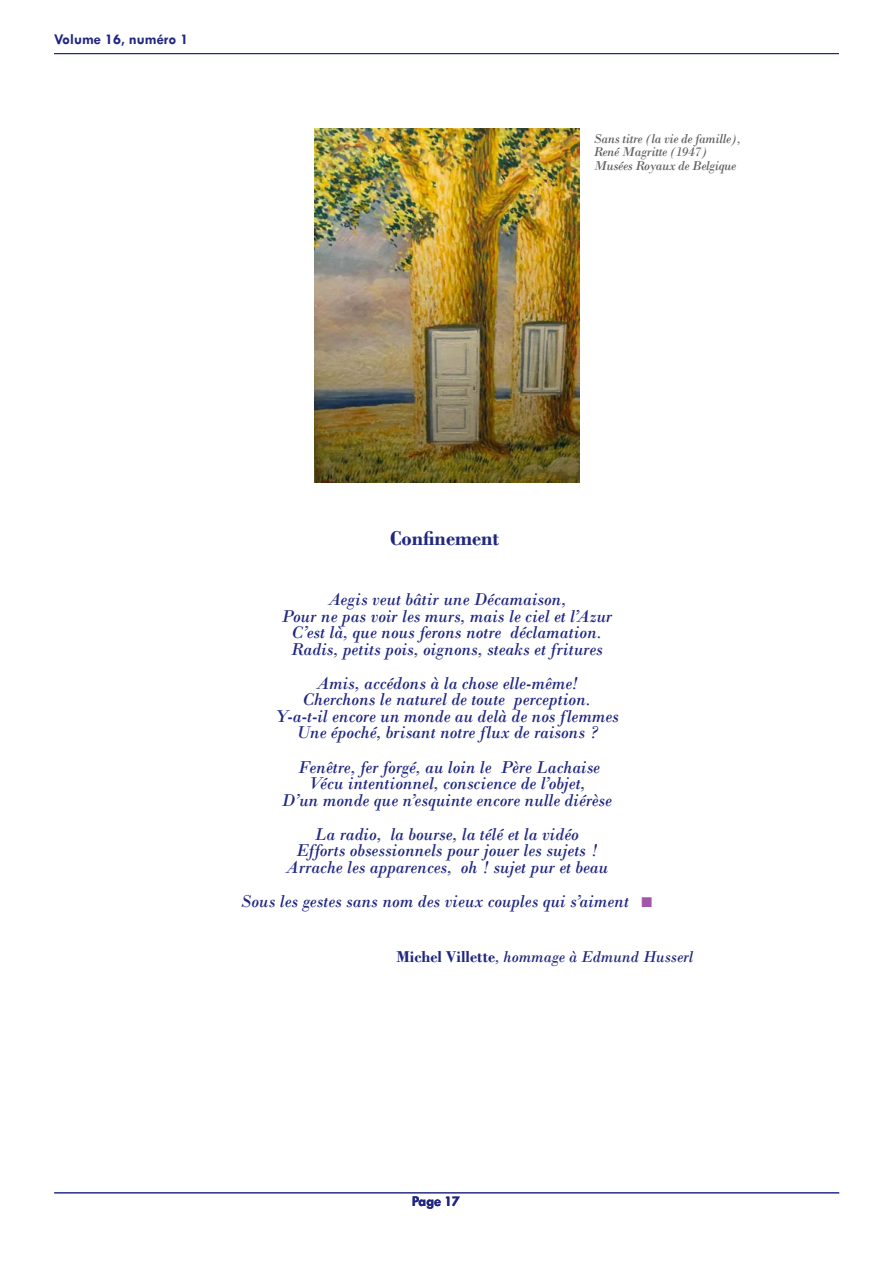
<style>
.page{position:relative;width:893px;height:1263px;background:#fff}
.page>*{position:absolute;margin:0;border:0;box-sizing:border-box;transform-origin:0 0}
.Articles_-_extraits{font:700 21px "Bodoni";color:#202780}
.Articles_-_extraits-2{font:italic 18px/16.5px "Bodoni";color:#202780;text-align:center}
.Article_-_Dédicace_d{font:italic 16.5px "Bodoni";letter-spacing:-.005em;color:#202780}
.t1{font:700 15px "Tw Cen";color:#202780}
.Article_-_Légendes_p{font:italic 13.5px/13.5px "Bodoni";letter-spacing:-.025em;color:#5f5f5f}
.s1{font-weight:700;font-style:normal}
</style>
<div class="page">
<hr style="left:54px;top:1192px;width:785px;height:1px;background:#202780">
<hr style="left:54px;top:53px;width:785px;height:1px;background:#202780">
<img style="left:314px;top:129px;width:265px;height:353px">
<p class="t1" style="left:54px;top:30px;width:136px">Volume 16, numéro 1</p>
<p class="Article_-_Légendes_p" style="left:594px;top:131px;width:148px">Sans titre (la vie de famille),<br>René Magritte (1947)<br>Musées Royaux de Belgique</p>
<p class="Articles_-_extraits" style="left:390px;top:526px;width:110px">Confinement</p>
<p class="Articles_-_extraits-2" style="left:282px;top:591px;width:332px">Aegis veut bâtir une Décamaison,<br>Pour ne pas voir les murs, mais le ciel et l’Azur C’est là, que nous ferons notre déclamation.<br>Radis, petits pois, oignons, steaks et fritures</p>
<p class="Articles_-_extraits-2" style="left:275px;top:675px;width:346px">Amis, accédons à la chose elle-même!<br>Cherchons le naturel de toute perception.<br>Y-a-t-il encore un monde au delà de nos flemmes Une époché, brisant notre flux de raisons ?</p>
<p class="Articles_-_extraits-2" style="left:282px;top:758px;width:331px">Fenêtre, fer forgé, au loin le Père Lachaise<br>Vécu intentionnel, conscience de l’objet,<br>D’un monde que n’esquinte encore nulle diérèse</p>
<p class="Articles_-_extraits-2" style="left:286px;top:826px;width:324px">La radio, la bourse, la télé et la vidéo<br>Efforts obsessionnels pour jouer les sujets !<br>Arrache les apparences, oh ! sujet pur et beau</p>
<p class="Articles_-_extraits-2" style="left:241px;top:893px;width:389px">Sous les gestes sans nom des vieux couples qui s’aiment</p>
<p class="Article_-_Dédicace_d" style="left:396px;top:947px;width:299px"><span class="s1">Michel Villette</span>, hommage à Edmund Husserl</p>
<p class="t1" style="left:412px;top:1192px;width:50px">Page 17</p>
</div>
